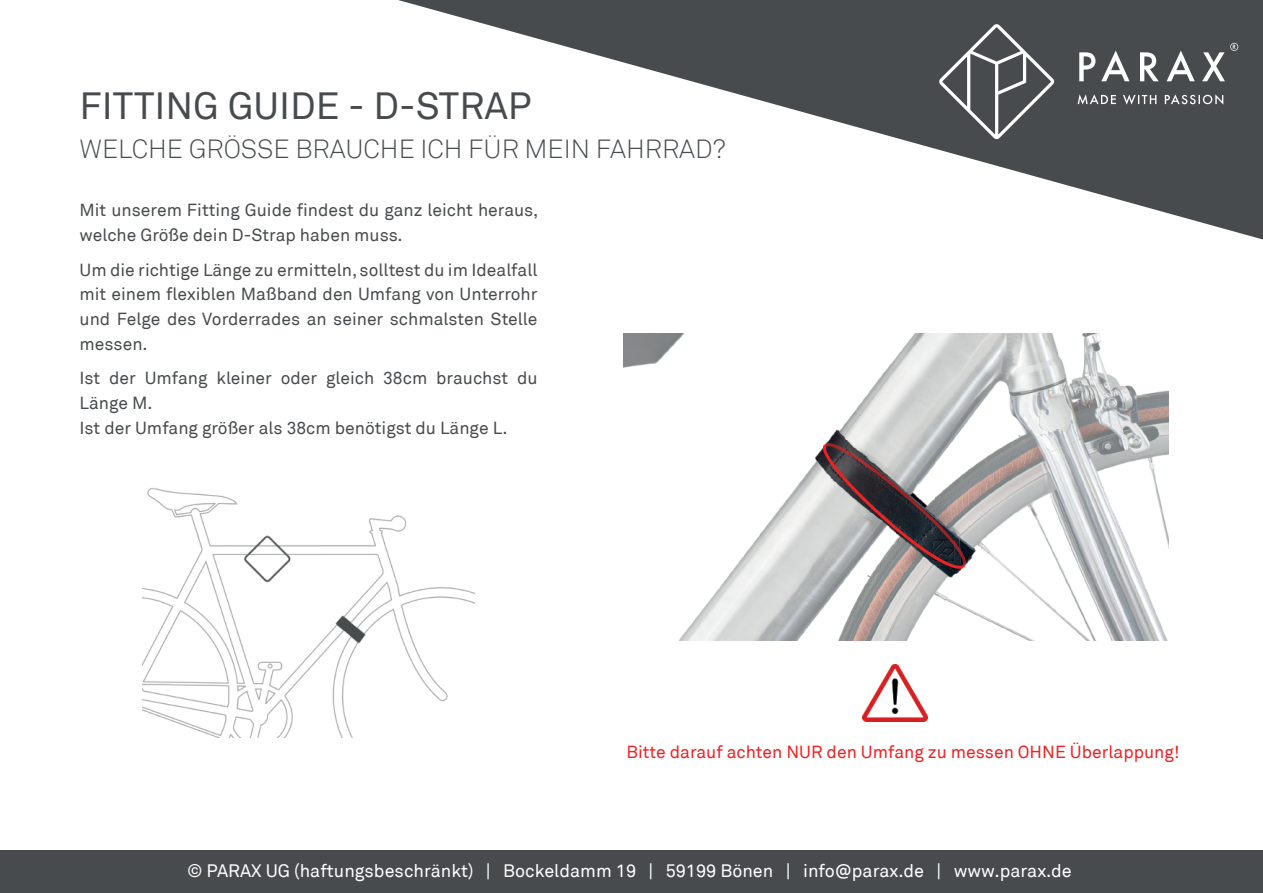
<style>
.page{position:relative;width:1263px;height:893px;background:#fff}
.page>*{position:absolute;margin:0;border:0;box-sizing:border-box;transform-origin:0 0}
.t1{font:37.8px "Akkurat";color:#484b4d}
.t2{font:300 26.25px "Akkurat";color:#484b4d}
.t3{font:18px "Akkurat";color:#fff}
.t4{font:17.55px/24.8px "Akkurat";color:#484b4d}
.t5{font:17.55px "Akkurat";color:#ee2223}
</style>
<div class="page">
<svg style="left:398px;top:0;width:865px;height:240px"></svg>
<svg style="left:939px;top:24px;width:299px;height:115px;background:#5a5d5f"></svg>
<div style="left:0;top:851px;width:1263px;height:42px;background:#484b4d"></div>
<img style="left:143px;top:488px;width:331px;height:249px">
<img style="left:623px;top:334px;width:545px;height:306px">
<svg style="left:814px;top:442px;width:153px;height:136px;background:#9c9495"></svg>
<img style="left:862px;top:664px;width:65px;height:57px">
<h1 class="t1" style="left:80px;top:83px;width:454px">FITTING GUIDE - D-STRAP</h1>
<h2 class="t2" style="left:80px;top:133px;width:647px">WELCHE GRÖSSE BRAUCHE ICH FÜR MEIN FAHRRAD?</h2>
<p class="t4" style="left:80px;top:198px;width:460px">Mit unserem Fitting Guide findest du ganz leicht heraus, welche Größe dein D-Strap haben muss.</p>
<p class="t4" style="left:80px;top:257px;width:460px;text-align:justify">Um die richtige Länge zu ermitteln, solltest du im Idealfall mit einem flexiblen Maßband den Umfang von Unterrohr und Felge des Vorderrades an seiner schmalsten Stelle messen.</p>
<p class="t4" style="left:80px;top:366px;width:460px">Ist der Umfang kleiner oder gleich 38cm brauchst du<br>Länge M.<br>Ist der Umfang größer als 38cm benötigst du Länge L.</p>
<p class="t5" style="left:626px;top:741px;width:555px">Bitte darauf achten NUR den Umfang zu messen OHNE Überlappung!</p>
<p class="t3" style="left:187px;top:860px;width:886px">© PARAX UG (haftungsbeschränkt) | Bockeldamm 19 | 59199 Bönen | info@parax.de | www.parax.de</p>
</div>
